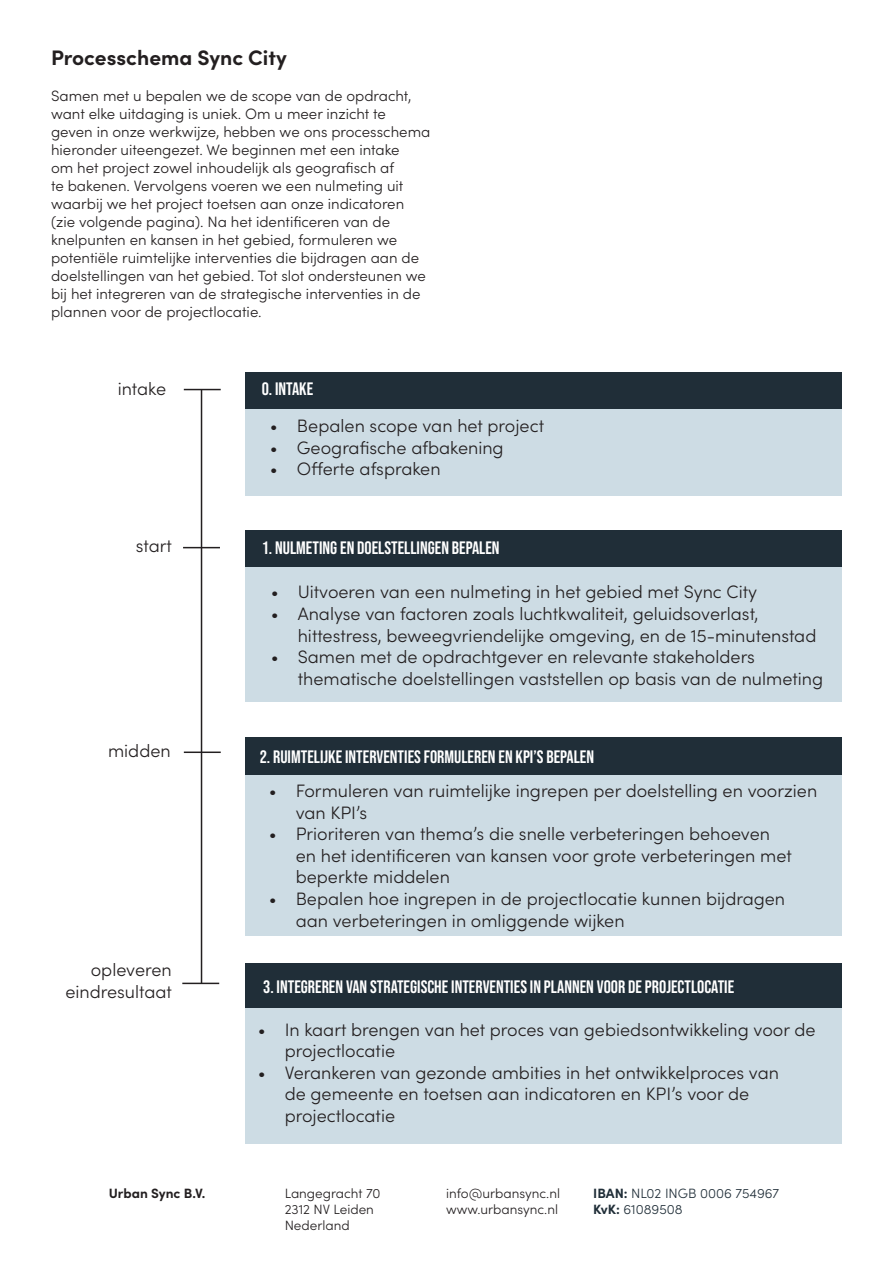
<style>
.page{position:relative;width:893px;height:1263px;background:#fff}
.page>*{position:absolute;margin:0;border:0;box-sizing:border-box;transform-origin:0 0}
.t1{font:700 21px "Sofia Pro";color:#231f20}
.t2{font:300 18px/21.6px "Sofia Pro";color:#231f20}
.t3{font:18px "Bebas Neue";color:#fff}
.t4{font:300 15px/18px "Sofia Pro";color:#231f20}
.t5{font:300 13.5px "Sofia Pro";color:#231f20}
.t6{font:300 13.5px/16.2px "Sofia Pro";color:#202e38}
.t7{font:700 13.5px "Sofia Pro";color:#231f20}
.s1{font-weight:700}
</style>
<div class="page">
<div style="left:246px;top:530px;width:596px;height:37px;background:#202e38"></div>
<div style="left:246px;top:567px;width:596px;height:135px;background:#cddce4"></div>
<div style="left:246px;top:737px;width:596px;height:55px;background:#202e38"></div>
<div style="left:246px;top:776px;width:596px;height:160px;background:#cddce4"></div>
<div style="left:246px;top:964px;width:596px;height:45px;background:#202e38"></div>
<div style="left:246px;top:1008px;width:596px;height:136px;background:#cddce4"></div>
<div style="left:246px;top:372px;width:596px;height:37px;background:#202e38"></div>
<div style="left:246px;top:409px;width:596px;height:86px;background:#cddce4"></div>
<hr style="left:201px;top:390px;width:1px;height:593px;background:#231f20">
<hr style="left:183px;top:547px;width:37px;height:1px;background:#231f20">
<hr style="left:182px;top:983px;width:37px;height:1px;background:#231f20">
<hr style="left:184px;top:751px;width:37px;height:2px;background:#231f20">
<hr style="left:184px;top:389px;width:37px;height:1px;background:#231f20">
<p class="t1" style="left:51px;top:42px;width:237px">Processchema Sync City</p>
<p class="t4" style="left:51px;top:86px;width:381px">Samen met u bepalen we de scope van de opdracht, want elke uitdaging is uniek. Om u meer inzicht te geven in onze werkwijze, hebben we ons processchema hieronder uiteengezet. We beginnen met een intake<br>om het project zowel inhoudelijk als geografisch af<br>te bakenen. Vervolgens voeren we een nulmeting uit waarbij we het project toetsen aan onze indicatoren (zie volgende pagina). Na het identificeren van de knelpunten en kansen in het gebied, formuleren we potentiële ruimtelijke interventies die bijdragen aan de doelstellingen van het gebied. Tot slot ondersteunen we bij het integreren van de strategische interventies in de plannen voor de projectlocatie.</p>
<p class="t2" style="left:118px;top:377px;width:50px">intake</p>
<p class="t2" style="left:136px;top:533px;width:38px">start</p>
<p class="t2" style="left:108px;top:739px;width:64px">midden</p>
<p class="t2" style="left:65px;top:958px;width:108px;text-align:right">opleveren eindresultaat</p>
<p class="t3" style="left:262px;top:379px;width:53px">0. INTAKE</p>
<p class="t2" style="left:270px;top:414px;width:276px">• Bepalen scope van het project</p>
<p class="t2" style="left:270px;top:435px;width:235px">• Geografische afbakening</p>
<p class="t2" style="left:270px;top:457px;width:172px">• Offerte afspraken</p>
<p class="t3" style="left:262px;top:538px;width:239px">1. NULMETING EN DOELSTELLINGEN BEPALEN</p>
<p class="t2" style="left:271px;top:580px;width:488px">• Uitvoeren van een nulmeting in het gebied met Sync City</p>
<p class="t2" style="left:298px;top:602px;width:520px;text-indent:-27px">• Analyse van factoren zoals luchtkwaliteit, geluidsoverlast, hittestress, beweegvriendelijke omgeving, en de 15-minutenstad</p>
<p class="t2" style="left:298px;top:645px;width:527px;text-indent:-27px">• Samen met de opdrachtgever en relevante stakeholders thematische doelstellingen vaststellen op basis van de nulmeting</p>
<p class="t3" style="left:260px;top:747px;width:336px">2. RUIMTELIJKE INTERVENTIES FORMULEREN EN KPI’S BEPALEN</p>
<p class="t2" style="left:296px;top:779px;width:523px;text-indent:-27px">• Formuleren van ruimtelijke ingrepen per doelstelling en voorzien van KPI’s</p>
<p class="t2" style="left:296px;top:822px;width:498px;text-indent:-27px">• Prioriteren van thema’s die snelle verbeteringen behoeven en het identificeren van kansen voor grote verbeteringen met beperkte middelen</p>
<p class="t2" style="left:296px;top:887px;width:491px;text-indent:-27px">• Bepalen hoe ingrepen in de projectlocatie kunnen bijdragen aan verbeteringen in omliggende wijken</p>
<p class="t3" style="left:263px;top:976px;width:473px">3. INTEGREREN VAN STRATEGISCHE INTERVENTIES IN PLANNEN VOOR DE PROJECTLOCATIE</p>
<p class="t2" style="left:285px;top:1017px;width:532px;text-indent:-27px">• In kaart brengen van het proces van gebiedsontwikkeling voor de projectlocatie</p>
<p class="t2" style="left:285px;top:1060px;width:496px;text-indent:-27px">• Verankeren van gezonde ambities in het ontwikkelproces van de gemeente en toetsen aan indicatoren en KPI’s voor de projectlocatie</p>
<p class="t7" style="left:109px;top:1183px;width:98px">Urban Sync B.V.</p>
<p class="t6" style="left:593px;top:1184px;width:188px"><span class="s1">IBAN:</span> NL02 INGB 0006 754967<br><span class="s1">KvK:</span> 61089508</p>
<p class="t5" style="left:285px;top:1183px;width:97px">Langegracht 70</p>
<p class="t5" style="left:285px;top:1199px;width:91px">2312 NV Leiden</p>
<p class="t5" style="left:285px;top:1216px;width:67px">Nederland</p>
<p class="t5" style="left:446px;top:1183px;width:115px">info@urbansync.nl</p>
<p class="t5" style="left:446px;top:1199px;width:113px">www.urbansync.nl</p>
</div>
